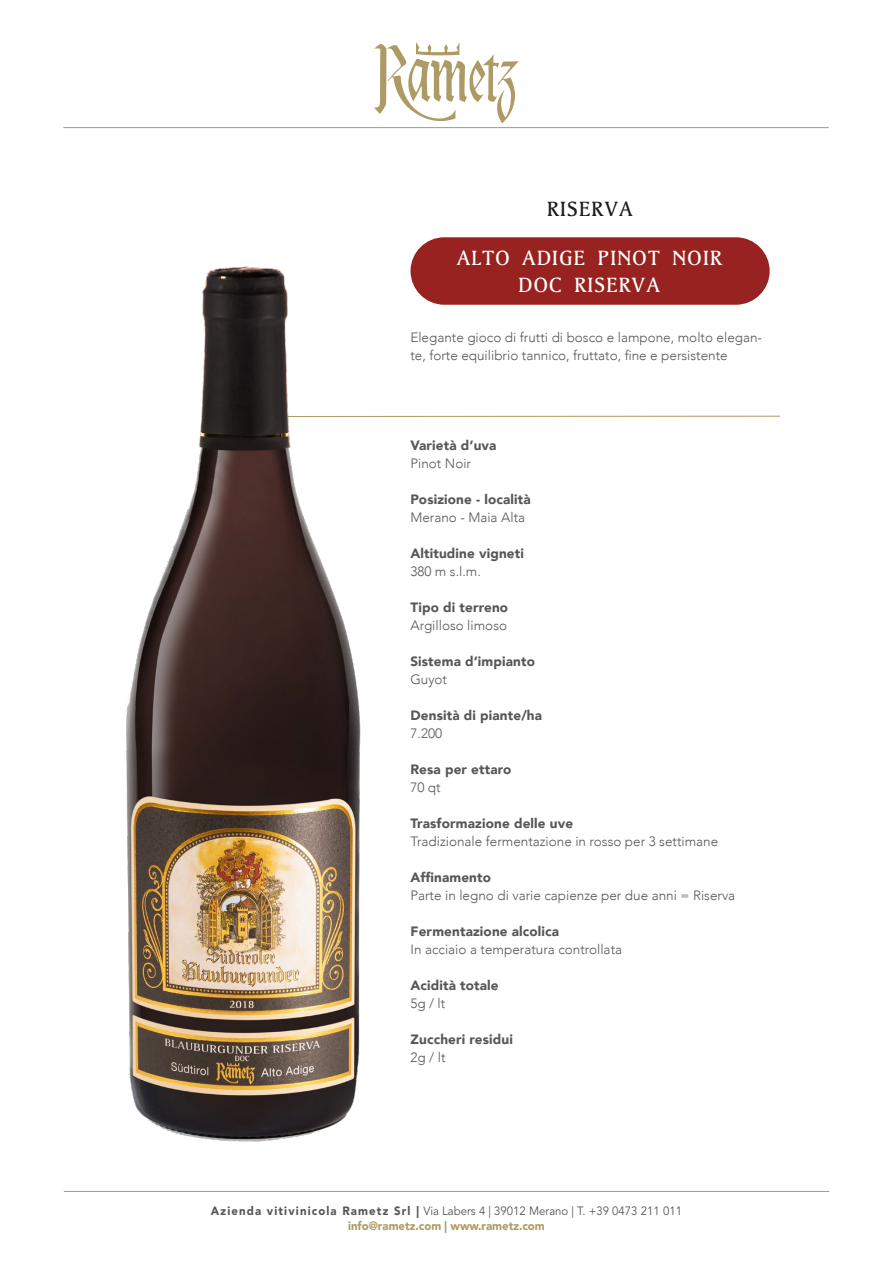
<style>
.page{position:relative;width:893px;height:1263px;background:#fff}
.page>*{position:absolute;margin:0;border:0;box-sizing:border-box;transform-origin:0 0}
.t1{font:21.75px/26.1px "Weibei TC Bold";letter-spacing:.03em;color:#fff;text-align:center}
.t2{font:21.75px "Weibei TC Bold";letter-spacing:.03em;color:#1d1d1b}
.t3{font:300 13.5px/18px "Avenir";color:#575756}
.t4{font:900 13.5px "Avenir";letter-spacing:.01em;color:#575756}
.t5{font:12px/14.4px "Avenir LT Std";color:#575756;text-align:center;scale:.95 1}
.s1{font-weight:900}
.s2{font-family:"Avenir";font-weight:900}
.s3{font-weight:900;color:#ae9a64}
</style>
<div class="page">
<hr style="left:63px;top:127px;width:766px;height:1px;background:#ae9a64">
<hr style="left:64px;top:1191px;width:765px;height:1px;background:#ae9a64">
<svg style="left:374px;top:43px;width:145px;height:80px"></svg>
<hr style="left:269px;top:416px;width:511px;height:1px;background:#ae9a64">
<div style="left:411px;top:237px;width:359px;height:68px;background:#98221f;border-radius:34px"></div>
<img style="left:126px;top:266px;width:235px;height:876px">
<h1 class="t2" style="left:547px;top:197px;width:88px">RISERVA</h1>
<h1 class="t1" style="left:456px;top:244px;width:267px">ALTO ADIGE PINOT NOIR<br>DOC RISERVA</h1>
<p class="t3" style="left:410px;top:328px;width:353px">Elegante gioco di frutti di bosco e lampone, molto elegan&shy;te, forte equilibrio tannico, fruttato, fine e persistente</p>
<p class="t4" style="left:410px;top:434px;width:88px">Varietà d‘uva</p>
<p class="t3" style="left:410px;top:454px;width:62px">Pinot Noir</p>
<p class="t4" style="left:410px;top:488px;width:122px">Posizione - località</p>
<p class="t3" style="left:410px;top:508px;width:116px">Merano - Maia Alta</p>
<p class="t4" style="left:410px;top:542px;width:115px">Altitudine vigneti</p>
<p class="t3" style="left:410px;top:562px;width:72px">380 m s.l.m.</p>
<p class="t4" style="left:411px;top:596px;width:99px">Tipo di terreno</p>
<p class="t3" style="left:411px;top:616px;width:98px">Argilloso limoso</p>
<p class="t4" style="left:410px;top:650px;width:126px">Sistema d‘impianto</p>
<p class="t3" style="left:410px;top:670px;width:38px">Guyot</p>
<p class="t4" style="left:411px;top:704px;width:133px">Densità di piante/ha</p>
<p class="t3" style="left:411px;top:724px;width:33px">7.200</p>
<p class="t4" style="left:410px;top:758px;width:103px">Resa per ettaro</p>
<p class="t3" style="left:410px;top:778px;width:32px">70 qt</p>
<p class="t4" style="left:411px;top:812px;width:164px">Trasformazione delle uve</p>
<p class="t3" style="left:411px;top:832px;width:309px">Tradizionale fermentazione in rosso per 3 settimane</p>
<p class="t4" style="left:410px;top:866px;width:82px">Affinamento</p>
<p class="t3" style="left:410px;top:886px;width:326px">Parte in legno di varie capienze per due anni = Riserva</p>
<p class="t4" style="left:411px;top:920px;width:150px">Fermentazione alcolica</p>
<p class="t3" style="left:411px;top:940px;width:213px">In acciaio a temperatura controllata</p>
<p class="t4" style="left:410px;top:974px;width:90px">Acidità totale</p>
<p class="t3" style="left:410px;top:994px;width:37px">5g / lt</p>
<p class="t4" style="left:411px;top:1028px;width:104px">Zuccheri residui</p>
<p class="t3" style="left:411px;top:1048px;width:37px">2g / lt</p>
<p class="t5" style="left:211px;top:1204px;width:497px"><span class="s1">Azienda vitivinicola Rametz Srl</span> <span class="s2">|</span> Via Labers 4 | 39012 Merano | T. +39 0473 211 011 <span class="s3">info@rametz.com | www.rametz.com</span></p>
</div>
